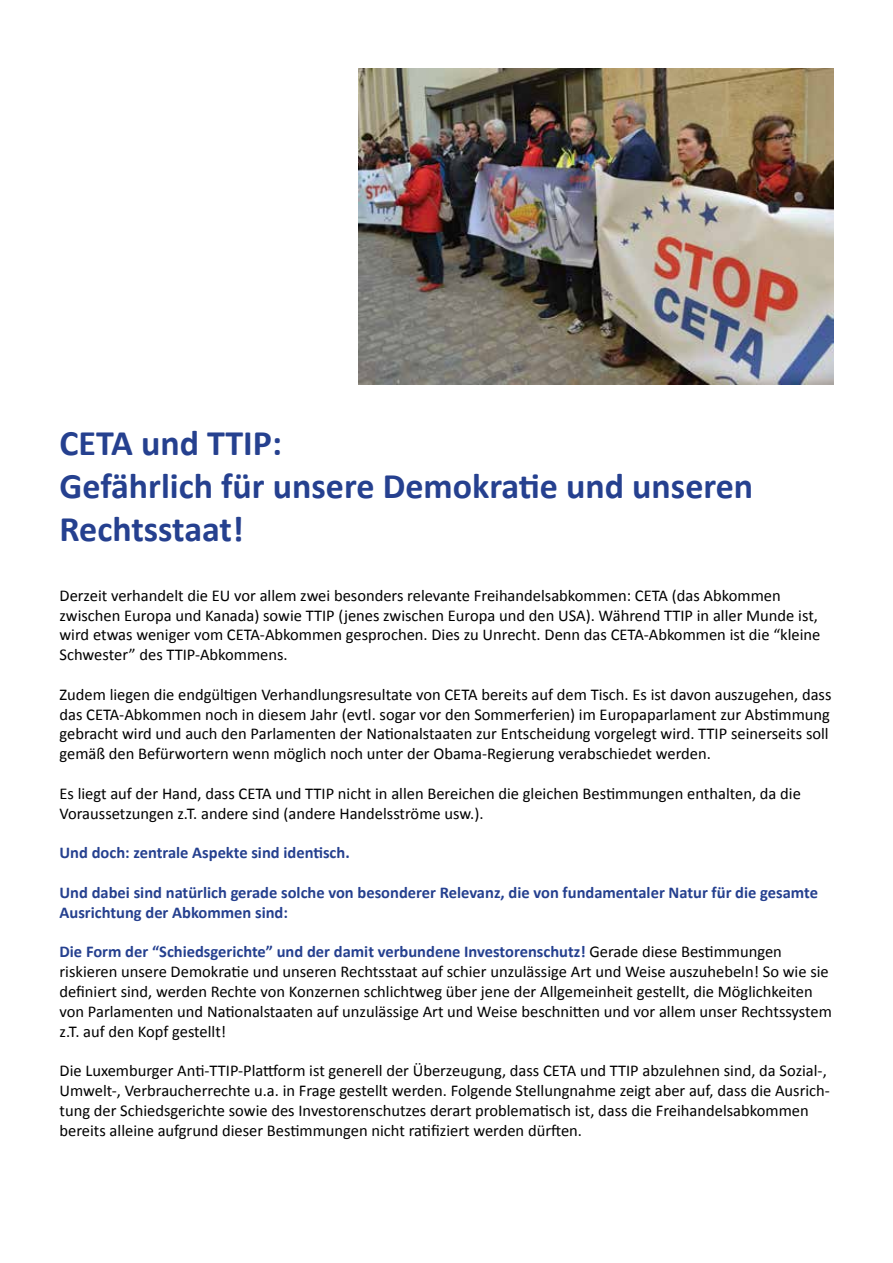
<style>
.page{position:relative;width:893px;height:1263px;background:#fff}
.page>*{position:absolute;margin:0;border:0;box-sizing:border-box;transform-origin:0 0}
.t1{font:700 36px/43.2px "Calibri";color:#25408f}
.t2{font:16.5px/19.8px "Calibri";color:#000}
.t3{font:700 16.5px/19.8px "Calibri";color:#25408f}
.s1{font-weight:700;color:#25408f}
</style>
<div class="page">
<img style="left:358px;top:68px;width:475px;height:317px">
<h1 class="t1" style="left:60px;top:421px;width:695px">CETA und TTIP:<br>Gefährlich für unsere Demokratie und unseren<br>Rechtsstaat!</h1>
<p class="t2" style="left:60px;top:585px;width:762px">Derzeit verhandelt die EU vor allem zwei besonders relevante Freihandelsabkommen: CETA (das Abkommen zwischen Europa und Kanada) sowie TTIP (jenes zwischen Europa und den USA). Während TTIP in aller Munde ist, wird etwas weniger vom CETA-Abkommen gesprochen. Dies zu Unrecht. Denn das CETA-Abkommen ist die “kleine Schwester” des TTIP-Abkommens.</p>
<p class="t2" style="left:60px;top:684px;width:773px">Zudem liegen die endgültigen Verhandlungsresultate von CETA bereits auf dem Tisch. Es ist davon auszugehen, dass das CETA-Abkommen noch in diesem Jahr (evtl. sogar vor den Sommerferien) im Europaparlament zur Abstimmung gebracht wird und auch den Parlamenten der Nationalstaaten zur Entscheidung vorgelegt wird. TTIP seinerseits soll gemäß den Befürwortern wenn möglich noch unter der Obama-Regierung verabschiedet werden.</p>
<p class="t2" style="left:60px;top:783px;width:743px">Es liegt auf der Hand, dass CETA und TTIP nicht in allen Bereichen die gleichen Bestimmungen enthalten, da die<br>Voraussetzungen z.T. andere sind (andere Handelsströme usw.).</p>
<p class="t3" style="left:60px;top:843px;width:292px">Und doch: zentrale Aspekte sind identisch.</p>
<p class="t3" style="left:60px;top:882px;width:760px">Und dabei sind natürlich gerade solche von besonderer Relevanz, die von fundamentaler Natur für die gesamte<br>Ausrichtung der Abkommen sind:</p>
<p class="t2" style="left:60px;top:942px;width:774px"><span class="s1">Die Form der “Schiedsgerichte” und der damit verbundene Investorenschutz!</span> Gerade diese Bestimmungen riskieren unsere Demokratie und unseren Rechtsstaat auf schier unzulässige Art und Weise auszuhebeln! So wie sie definiert sind, werden Rechte von Konzernen schlichtweg über jene der Allgemeinheit gestellt, die Möglichkeiten von Parlamenten und Nationalstaaten auf unzulässige Art und Weise beschnitten und vor allem unser Rechtssystem z.T. auf den Kopf gestellt!</p>
<p class="t2" style="left:60px;top:1061px;width:772px">Die Luxemburger Anti-TTIP-Plattform ist generell der Überzeugung, dass CETA und TTIP abzulehnen sind, da Sozial-, Umwelt-, Verbraucherrechte u.a. in Frage gestellt werden. Folgende Stellungnahme zeigt aber auf, dass die Ausrich&shy;tung der Schiedsgerichte sowie des Investorenschutzes derart problematisch ist, dass die Freihandelsabkommen bereits alleine aufgrund dieser Bestimmungen nicht ratifiziert werden dürften.</p>
</div>
